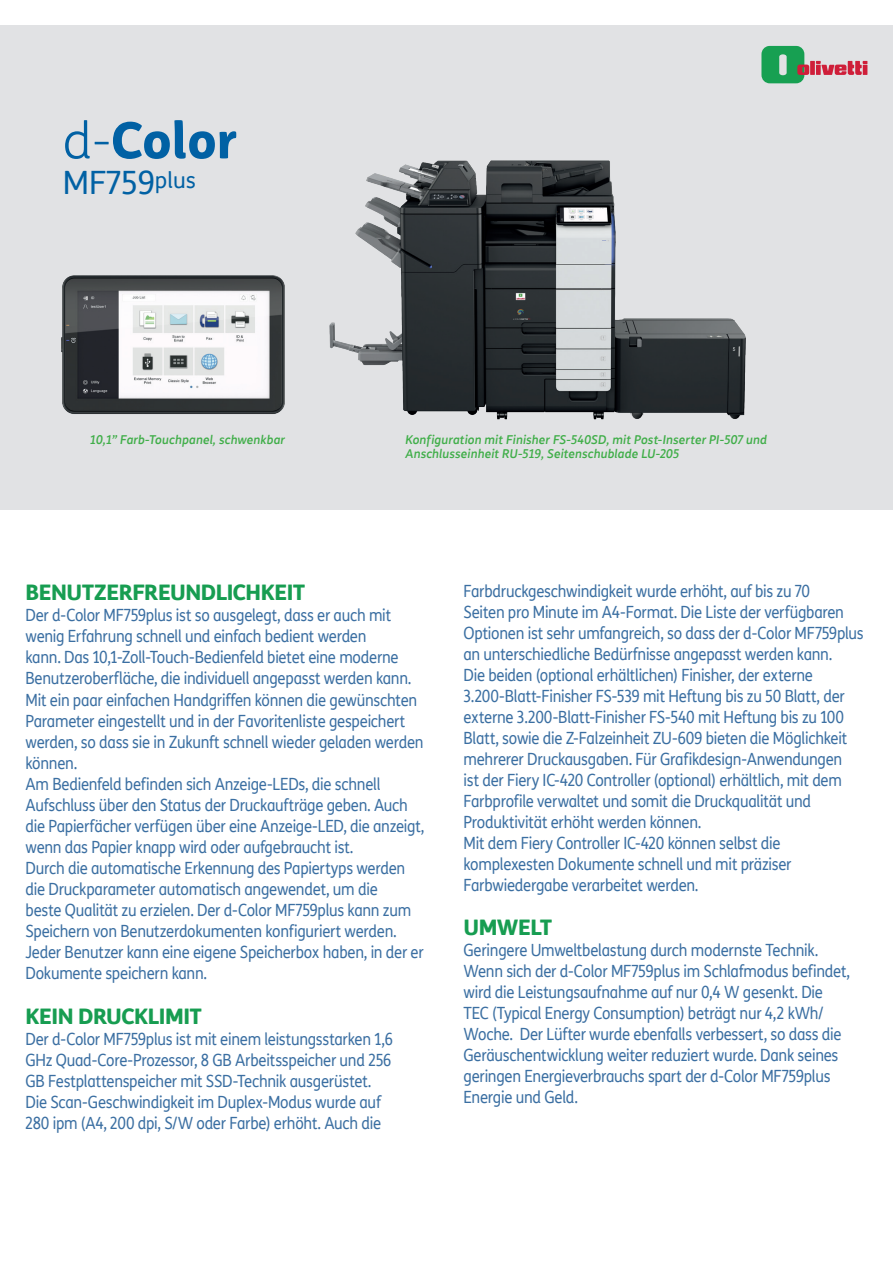
<style>
.page{position:relative;width:893px;height:1263px;background:#fff}
.page>*{position:absolute;margin:0;border:0;box-sizing:border-box;transform-origin:0 0}
.t1{font:800 50.4px "TIM Sans";color:#0161a4}
.t2{font:31.5px "TIM Sans";color:#0161a4}
.t3{font:800 21px "TIM Sans";letter-spacing:-.025em;color:#179d51}
.t4{font:16.5px/21px "TIM Sans";letter-spacing:-.015em;color:#3b6fa2;scale:.9 1}
.t5{font:italic 500 12px/14.2px "TIM Sans";letter-spacing:.01em;color:#40ae49}
.s1{font-weight:300}
</style>
<div class="page">
<div style="left:0;top:26px;width:893px;height:484px;background:#e1e2e4"></div>
<img style="left:329px;top:160px;width:417px;height:260px">
<img style="left:61px;top:275px;width:224px;height:139px">
<svg style="left:761px;top:46px;width:106px;height:37px"></svg>
<h1 class="t1" style="left:63px;top:101px;width:176px"><span class="s1">d-</span>Color</h1>
<h2 class="t2" style="left:63px;top:161px;width:135px">MF759<sup>plus</sup></h2>
<p class="t5" style="left:90px;top:432px;width:196px">10,1” Farb-Touchpanel, schwenkbar</p>
<p class="t5" style="left:405px;top:432px;width:363px">Konfiguration mit Finisher FS-540SD, mit Post-Inserter PI-507 und<br>Anschlusseinheit RU-519, Seitenschublade LU-205</p>
<p class="t3" style="left:26px;top:576px;width:281px">BENUTZERFREUNDLICHKEIT</p>
<p class="t4" style="left:26px;top:605px;width:445px">Der d-Color MF759plus ist so ausgelegt, dass er auch mit wenig Erfahrung schnell und einfach bedient werden<br>kann. Das 10,1-Zoll-Touch-Bedienfeld bietet eine moderne Benutzeroberfläche, die individuell angepasst werden kann.<br>Mit ein paar einfachen Handgriffen können die gewünschten Parameter eingestellt und in der Favoritenliste gespeichert werden, so dass sie in Zukunft schnell wieder geladen werden können.<br>Am Bedienfeld befinden sich Anzeige-LEDs, die schnell Aufschluss über den Status der Druckaufträge geben. Auch die Papierfächer verfügen über eine Anzeige-LED, die anzeigt, wenn das Papier knapp wird oder aufgebraucht ist.<br>Durch die automatische Erkennung des Papiertyps werden die Druckparameter automatisch angewendet, um die<br>beste Qualität zu erzielen. Der d-Color MF759plus kann zum Speichern von Benutzerdokumenten konfiguriert werden.<br>Jeder Benutzer kann eine eigene Speicherbox haben, in der er Dokumente speichern kann.</p>
<p class="t3" style="left:26px;top:999px;width:178px">KEIN DRUCKLIMIT</p>
<p class="t4" style="left:26px;top:1028px;width:410px">Der d-Color MF759plus ist mit einem leistungsstarken 1,6<br>GHz Quad-Core-Prozessor, 8 GB Arbeitsspeicher und 256<br>GB Festplattenspeicher mit SSD-Technik ausgerüstet.<br>Die Scan-Geschwindigkeit im Duplex-Modus wurde auf 280 ipm (A4, 200 dpi, S/W oder Farbe) erhöht. Auch die</p>
<p class="t4" style="left:463px;top:580px;width:446px">Farbdruckgeschwindigkeit wurde erhöht, auf bis zu 70<br>Seiten pro Minute im A4-Format. Die Liste der verfügbaren Optionen ist sehr umfangreich, so dass der d-Color MF759plus an unterschiedliche Bedürfnisse angepasst werden kann.<br>Die beiden (optional erhältlichen) Finisher, der externe 3.200-Blatt-Finisher FS-539 mit Heftung bis zu 50 Blatt, der externe 3.200-Blatt-Finisher FS-540 mit Heftung bis zu 100<br>Blatt, sowie die Z-Falzeinheit ZU-609 bieten die Möglichkeit mehrerer Druckausgaben. Für Grafikdesign-Anwendungen<br>ist der Fiery IC-420 Controller (optional) erhältlich, mit dem Farbprofile verwaltet und somit die Druckqualität und Produktivität erhöht werden können.<br>Mit dem Fiery Controller IC-420 können selbst die komplexesten Dokumente schnell und mit präziser Farbwiedergabe verarbeitet werden.</p>
<p class="t3" style="left:463px;top:910px;width:90px">UMWELT</p>
<p class="t4" style="left:463px;top:939px;width:431px">Geringere Umweltbelastung durch modernste Technik.<br>Wenn sich der d-Color MF759plus im Schlafmodus befindet, wird die Leistungsaufnahme auf nur 0,4 W gesenkt. Die TEC (Typical Energy Consumption) beträgt nur 4,2 kWh/ Woche. Der Lüfter wurde ebenfalls verbessert, so dass die Geräuschentwicklung weiter reduziert wurde. Dank seines geringen Energieverbrauchs spart der d-Color MF759plus Energie und Geld.</p>
</div>
